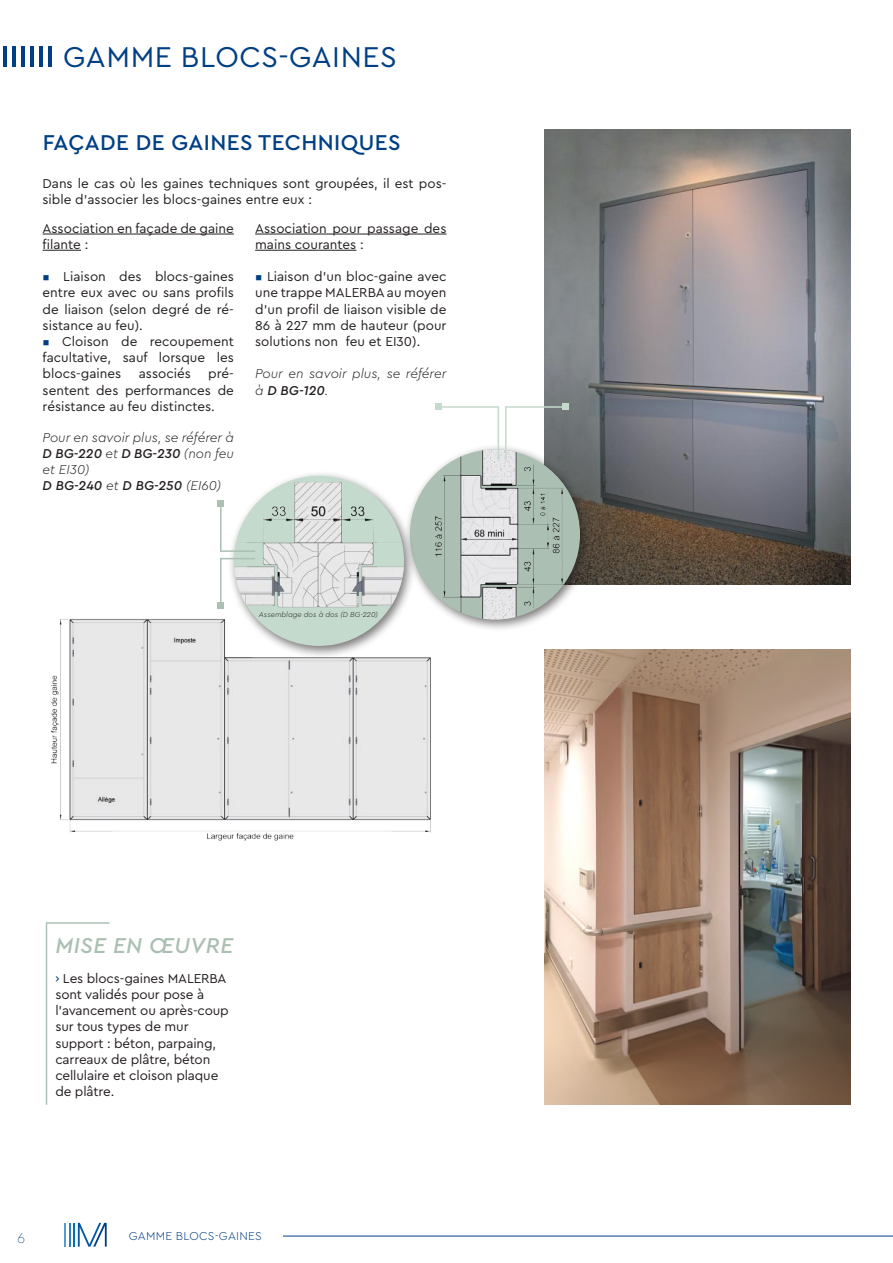
<style>
.page{position:relative;width:893px;height:1263px;background:#fff}
.page>*{position:absolute;margin:0;border:0;box-sizing:border-box;transform-origin:0 0}
.t1{font:30px "Cera PRO";letter-spacing:.02em;color:#003f84}
.t2{font:500 22.5px "Cera PRO";letter-spacing:.02em;color:#003f84}
.t3{font:italic 500 22.5px "Cera PRO";letter-spacing:.02em;color:#abc0b3}
.t4{font:100 15px "Cera PRO";color:#003f84}
.t5{font:13.5px/16.2px "Cera PRO";color:#241f1f}
.t6{font:italic 300 13.5px/16.2px "Cera PRO";color:#241f1f}
.t7{font:300 12px "Cera PRO";letter-spacing:.02em;color:#003f84}
.t8{font:italic 300 7.5px "Cera PRO";color:#241f1f}
.s1{color:#003f84}
.s2{font-weight:500}
</style>
<div class="page">
<hr style="left:3px;top:46px;width:4px;height:21px;background:#003f84">
<hr style="left:12px;top:46px;width:4px;height:21px;background:#003f84">
<hr style="left:21px;top:46px;width:4px;height:21px;background:#003f84">
<hr style="left:30px;top:46px;width:4px;height:21px;background:#003f84">
<hr style="left:39px;top:46px;width:4px;height:21px;background:#003f84">
<hr style="left:49px;top:46px;width:3px;height:21px;background:#003f84">
<hr style="left:64px;top:1223px;width:2px;height:24px;background:#539dd1">
<hr style="left:69px;top:1223px;width:2px;height:24px;background:#2981c0">
<hr style="left:73px;top:1223px;width:2px;height:24px;background:#006db5">
<svg style="left:78px;top:1223px;width:29px;height:24px"></svg>
<hr style="left:283px;top:1236px;width:610px;height:1px;background:#003f84">
<hr style="left:46px;top:924px;width:1px;height:181px;background:#abc0b3">
<hr style="left:46px;top:922px;width:64px;height:2px;background:#abc0b3">
<img style="left:51px;top:619px;width:380px;height:222px">
<img style="left:544px;top:130px;width:306px;height:455px">
<div style="left:403px;top:444px;width:188px;height:188px;background:#241f1f;opacity:.6"></div>
<div style="left:410px;top:449px;width:170px;height:170px;background:#abc0b3;border-radius:50%"></div>
<img style="left:425px;top:449px;width:147px;height:170px">
<div style="left:227px;top:470px;width:188px;height:188px;background:#241f1f;opacity:.6"></div>
<div style="left:234px;top:476px;width:170px;height:170px;background:#c4dacd;border-radius:50%"></div>
<img style="left:234px;top:479px;width:170px;height:133px">
<div style="left:259px;top:611px;width:119px;height:6px;background:#c4dacd"></div>
<hr style="left:43px;top:234px;width:191px;height:1px;background:#241f1f">
<hr style="left:43px;top:250px;width:38px;height:1px;background:#241f1f">
<hr style="left:255px;top:234px;width:191px;height:1px;background:#241f1f">
<hr style="left:255px;top:250px;width:101px;height:1px;background:#241f1f">
<hr style="left:220px;top:504px;width:2px;height:48px;background:#abc0b3">
<svg style="left:218px;top:501px;width:6px;height:6px"></svg>
<hr style="left:438px;top:406px;width:61px;height:2px;background:#c4dacd">
<svg style="left:435px;top:404px;width:6px;height:6px"></svg>
<hr style="left:221px;top:558px;width:34px;height:1px;background:#abc0b3">
<hr style="left:505px;top:407px;width:2px;height:54px;background:#c4dacd">
<hr style="left:220px;top:558px;width:2px;height:48px;background:#abc0b3">
<svg style="left:218px;top:603px;width:6px;height:6px"></svg>
<hr style="left:505px;top:406px;width:61px;height:2px;background:#c4dacd">
<svg style="left:563px;top:404px;width:6px;height:6px"></svg>
<hr style="left:221px;top:550px;width:34px;height:2px;background:#abc0b3">
<hr style="left:498px;top:407px;width:1px;height:54px;background:#c4dacd">
<img style="left:544px;top:650px;width:306px;height:455px">
<h1 class="t1" style="left:63px;top:37px;width:335px">GAMME BLOCS-GAINES</h1>
<h2 class="t2" style="left:43px;top:128px;width:143px">FAÇADE DE GAINE</h2>
<h2 class="t2" style="left:240px;top:128px;width:162px">S TECHNIQUES</h2>
<p class="t5" style="left:43px;top:175px;width:405px">Dans le cas où les gaines techniques sont groupées, il est pos&shy;sible d’associer les blocs-gaines entre eux :</p>
<p class="t5" style="left:43px;top:219px;width:193px">Association en façade de gaine filante :</p>
<p class="t5" style="left:43px;top:268px;width:193px;text-align:justify"><span class="s1">▪</span> Liaison des blocs-gaines entre eux avec ou sans profils de liaison (selon degré de ré&shy;sistance au feu).</p>
<p class="t5" style="left:43px;top:333px;width:193px;text-align:justify"><span class="s1">▪</span> Cloison de recoupement facultative, sauf lorsque les blocs-gaines</p>
<p class="t5" style="left:255px;top:219px;width:193px">Association pour passage des mains courantes :</p>
<p class="t5" style="left:255px;top:268px;width:193px;text-align:justify"><span class="s1">▪</span> Liaison d’un bloc-gaine avec une trappe MALERBA au moyen d’un profil de liaison visible de 86 à 227 mm de hauteur (pour solutions non feu et EI30).</p>
<p class="t6" style="left:255px;top:365px;width:193px">Pour en savoir plus, se référer à <span class="s2">D BG-120</span>.</p>
<p class="t5" style="left:43px;top:365px;width:193px;text-align:justify;text-indent:166px">pré&shy;sentent des performances de résistance au feu distinctes.</p>
<p class="t6" style="left:43px;top:428px;width:193px">Pour en savoir plus, se référer à<br><span class="s2">D BG-220</span> et <span class="s2">D BG-230</span> (non feu et EI30)<br><span class="s2">D BG-240</span> et <span class="s2">D BG-250</span> (EI60)</p>
<p class="t5" style="left:139px;top:365px;width:54px">associés</p>
<p class="t8" style="left:259px;top:609px;width:121px">Assemblage dos à dos (D BG-220)</p>
<h2 class="t3" style="left:56px;top:931px;width:179px">MISE EN ŒUVRE</h2>
<p class="t5" style="left:55px;top:969px;width:175px"><span class="s1">›</span> Les blocs-gaines MALERBA sont validés pour pose à l’avancement ou après-coup sur tous types de mur support : béton, parpaing, carreaux de plâtre, béton cellulaire et cloison plaque de plâtre.</p>
<p class="t4" style="left:17px;top:1228px;width:10px">6</p>
<p class="t7" style="left:129px;top:1228px;width:10px">GAMME</p>
<p class="t7" style="left:176px;top:1228px;width:87px">BLOCS-GAINES</p>
</div>
